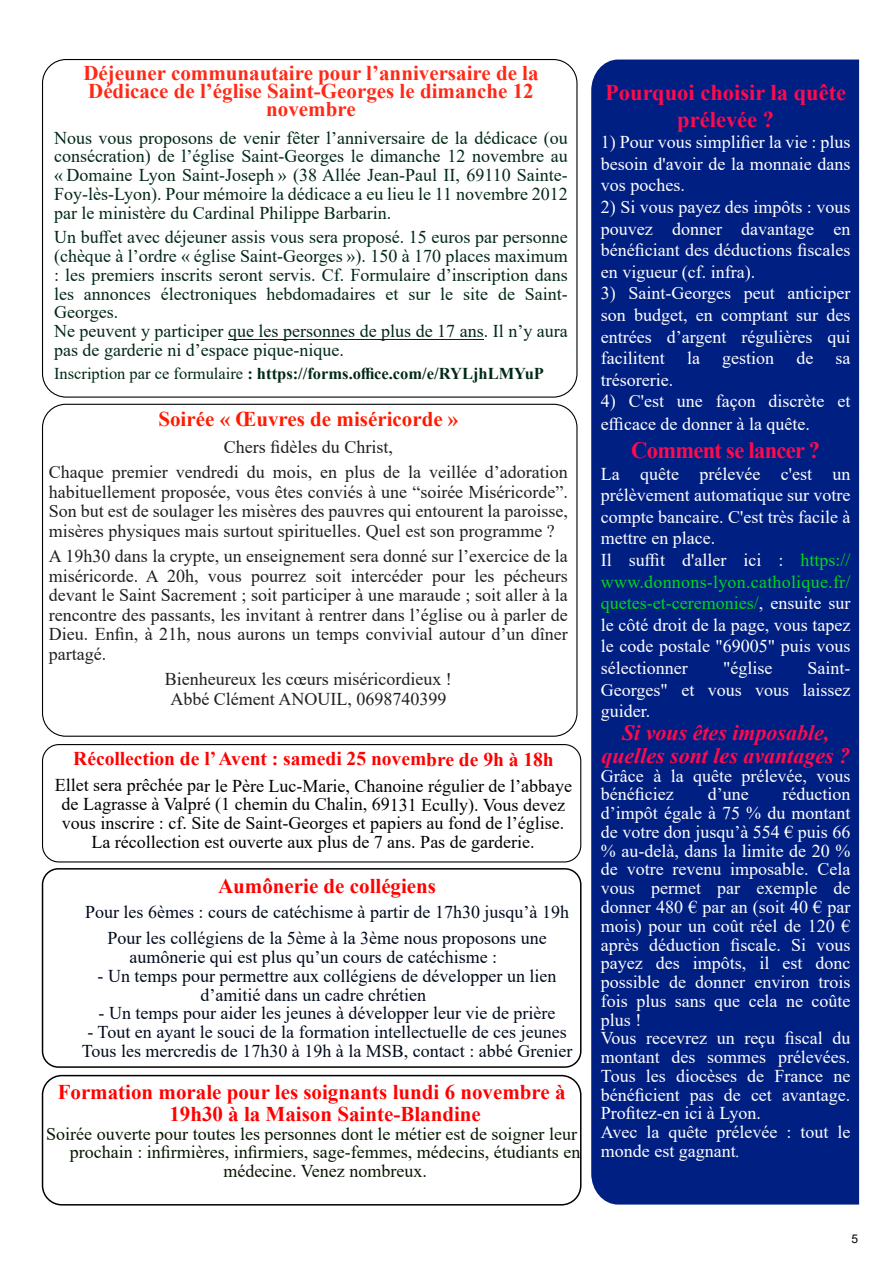
<style>
.page{position:relative;width:893px;height:1263px;background:#fff}
.page>*{position:absolute;margin:0;border:0;box-sizing:border-box;transform-origin:0 0}
.t1{font:700 23.4px "Times New Roman";letter-spacing:-.03em;color:#ff0a4c;scale:.96 1}
.t2{font:700 22.5px/27px "Times New Roman";color:#ff0a4c;text-align:center}
.t3{font:italic 700 21.9px/22.8px "Times New Roman";color:#ff0a4c;text-align:center}
.t4{font:700 21px/21.9px "Times New Roman";color:#f00}
.t5{font:700 21px/18px "Times New Roman";color:#ff2916;text-align:center}
.t6{font:700 21px "Times New Roman";color:#ff1a00}
.t7{font:700 19.5px "Times New Roman";letter-spacing:-.005em;color:#f00}
.t8{font:18px/21.6px "Times New Roman";color:#fff;text-align:justify}
.t9{font:18px/19.5px "Times New Roman";color:#231f20;text-align:center}
.t10{font:18px/18.8px "Times New Roman";color:#022916;text-align:justify}
.t11{font:18px/18.8px "Times New Roman";color:#000b1d;text-align:center}
.t12{font:18px/18.8px "Times New Roman";letter-spacing:-.005em;color:#000;text-align:center}
.t13{font:18px "Times New Roman";color:#071600}
.t14{font:700 16.5px "Times New Roman";color:#022916}
.t15{font:12px "Arial";color:#000}
.s1{font-weight:400}
.s2{color:#00d81a}
.s3{font-style:italic}
</style>
<div class="page">
<div style="left:591px;top:60px;width:268px;height:1144px;background:#001f82"></div>
<div style="left:42px;top:868px;width:539px;height:200px;border:2px solid #000;border-radius:16px"></div>
<div style="left:42px;top:1075px;width:539px;height:130px;border:2px solid #000;border-radius:19px"></div>
<div style="left:42px;top:744px;width:539px;height:118px;border:1px solid #000;border-radius:16px"></div>
<hr style="left:228px;top:339px;width:256px;height:1px;background:#022916">
<p class="t5" style="left:83px;top:66px;width:457px">Déjeuner communautaire pour l’anniversaire de la<br>Dédicace de l’église Saint-Georges le dimanche 12 novembre</p>
<p class="t10" style="left:54px;top:130px;width:515px">Nous vous proposons de venir fêter l’anniversaire de la dédicace (ou consécration) de l’église Saint-Georges le dimanche 12 novembre au « Domaine Lyon Saint-Joseph » (38 Allée Jean-Paul II, 69110 Sainte-Foy-lès-Lyon). Pour mémoire la dédicace a eu lieu le 11 novembre 2012 par le ministère du Cardinal Philippe Barbarin.</p>
<p class="t10" style="left:54px;top:230px;width:515px;text-align:left">Un buffet avec déjeuner assis vous sera proposé. 15 euros par personne (chèque à l’ordre « église Saint-Georges »). 150 à 170 places maximum : les premiers inscrits seront servis. Cf. Formulaire d’inscription dans les annonces électroniques hebdomadaires et sur le site de Saint-Georges.<br>Ne peuvent y participer que les personnes de plus de 17 ans. Il n’y aura pas de garderie ni d’espace pique-nique.</p>
<p class="t14" style="left:54px;top:368px;width:491px"><span class="s1">Inscription par ce formulaire</span> : https://forms.office.com/e/RYLjhLMYuP</p>
<p class="t6" style="left:158px;top:411px;width:301px">Soirée « Œuvres de miséricorde »</p>
<p class="t9" style="left:49px;top:435px;width:520px;line-height:25.5px">Chers fidèles du Christ,<br>Chaque premier vendredi du mois, en plus de la veillée d’adoration</p>
<p class="t9" style="left:49px;top:483px;width:520px;text-align:justify">habituellement proposée, vous êtes conviés à une “soirée Miséricorde”.<br>Son but est de soulager les misères des pauvres qui entourent la paroisse, misères physiques mais surtout spirituelles. Quel est son programme ?</p>
<p class="t9" style="left:49px;top:548px;width:520px;text-align:justify">A 19h30 dans la crypte, un enseignement sera donné sur l’exercice de la miséricorde. A 20h, vous pourrez soit intercéder pour les pécheurs devant le Saint Sacrement ; soit participer à une maraude ; soit aller à la rencontre des passants, les invitant à rentrer dans l’église ou à parler de Dieu. Enfin, à 21h, nous aurons un temps convivial autour d’un dîner partagé.</p>
<p class="t9" style="left:165px;top:671px;width:288px">Bienheureux les cœurs miséricordieux !<br>Abbé Clément ANOUIL, 0698740399</p>
<p class="t7" style="left:73px;top:752px;width:482px">Récollection de l’ Avent : samedi 25 novembre de 9h à 18h</p>
<p class="t12" style="left:55px;top:778px;width:519px">Ellet sera prêchée par le Père Luc-Marie, Chanoine régulier de l’abbaye de Lagrasse à Valpré (1 chemin du Chalin, 69131 Ecully). Vous devez vous inscrire : cf. Site de Saint-Georges et papiers au fond de l’église.<br>La récollection est ouverte aux plus de 7 ans. Pas de garderie.</p>
<p class="t4" style="left:218px;top:877px;width:220px">Aumônerie de collégiens</p>
<p class="t11" style="left:85px;top:901px;width:485px;line-height:26.2px">Pour les 6èmes : cours de catéchisme à partir de 17h30 jusqu’à 19h<br>Pour les collégiens de la 5ème à la 3ème nous proposons une</p>
<p class="t11" style="left:129px;top:949px;width:369px">aumônerie qui est plus qu’un cours de catéchisme :</p>
<p class="t11" style="left:200px;top:968px;width:358px;text-align:left;text-indent:-103px">- Un temps pour permettre aux collégiens de développer un lien d’amitié dans un cadre chrétien</p>
<p class="t11" style="left:99px;top:1006px;width:458px">- Un temps pour aider les jeunes à développer leur vie de prière</p>
<p class="t11" style="left:82px;top:1024px;width:492px">- Tout en ayant le souci de la formation intellectuelle de ces jeunes<br>Tous les mercredis de 17h30 à 19h à la MSB, contact : abbé Grenier</p>
<p class="t4" style="left:169px;top:1083px;width:398px;text-indent:-112px">Formation morale pour les soignants lundi 6 novembre à<br>19h30 à la Maison Sainte-Blandine</p>
<p class="t13" style="left:46px;top:1127px;width:532px">Soirée ouverte pour toutes les personnes dont le métier est de soigner leur</p>
<p class="t13" style="left:70px;top:1146px;width:512px">prochain : infirmières, infirmiers, sage-femmes, médecins, étudiants en</p>
<p class="t13" style="left:223px;top:1164px;width:205px">médecine. Venez nombreux.</p>
<p class="t2" style="left:605px;top:81px;width:243px">Pourquoi choisir la quête prélevée ?</p>
<p class="t8" style="left:601px;top:133px;width:251px">1) Pour vous simplifier la vie : plus besoin d'avoir de la monnaie dans vos poches.</p>
<p class="t8" style="left:601px;top:198px;width:251px">2) Si vous payez des impôts : vous pouvez donner davantage en bénéficiant des déductions fiscales en vigueur (cf. infra).</p>
<p class="t8" style="left:601px;top:284px;width:251px">3) Saint-Georges peut anticiper son budget, en comptant sur des entrées d’argent régulières qui facilitent la gestion de sa trésorerie.</p>
<p class="t8" style="left:601px;top:392px;width:251px;line-height:22.8px">4) C'est une façon discrète et efficace de donner à la quête.</p>
<p class="t1" style="left:631px;top:442px;width:198px">Comment se lancer ?</p>
<p class="t8" style="left:601px;top:465px;width:251px;text-align:left">La quête prélevée c'est un prélèvement automatique sur votre compte bancaire. C'est très facile à mettre en place.<br>Il suffit d'aller ici : <span class="s2">https:// www.donnons-lyon.catholique.fr/ quetes-et-ceremonies/</span>, ensuite sur le côté droit de la page, vous tapez le code postale "69005" puis vous sélectionner</p>
<p class="t8" style="left:601px;top:659px;width:251px;text-indent:206px">Saint-Georges" et vous vous laissez guider.</p>
<p class="t3" style="left:601px;top:723px;width:250px">Si vous êtes imposable, quelles sont les avantages ?</p>
<p class="t8" style="left:601px;top:768px;width:251px;line-height:18.8px">Grâce à la quête prélevée, vous bénéficiez</p>
<p class="t8" style="left:723px;top:659px;width:51px">"église</p>
<p class="t8" style="left:601px;top:787px;width:251px;line-height:18.8px;text-align:left;text-indent:182px">réduction d’impôt égale à 75 % du montant de votre don jusqu’à 554 € puis 66 % au-delà, dans la limite de 20 % de votre revenu imposable. Cela vous permet par exemple de donner 480 € par an (soit 40 € par mois) pour un coût réel de 120 € après déduction fiscale. Si vous payez des impôts, il est donc possible de donner environ trois fois plus sans que cela ne coûte plus !<br>Vous recevrez un reçu fiscal du montant des sommes prélevées.<br>Tous les diocèses de France ne bénéficient pas de cet avantage.<br>Profitez-en ici à Lyon.<br>Avec la quête prélevée : tout le monde est gagnant<span class="s3">.</span></p>
<p class="t8" style="left:708px;top:785px;width:42px">d’une</p>
<p class="t15" style="left:851px;top:1234px;width:8px">5</p>
</div>
